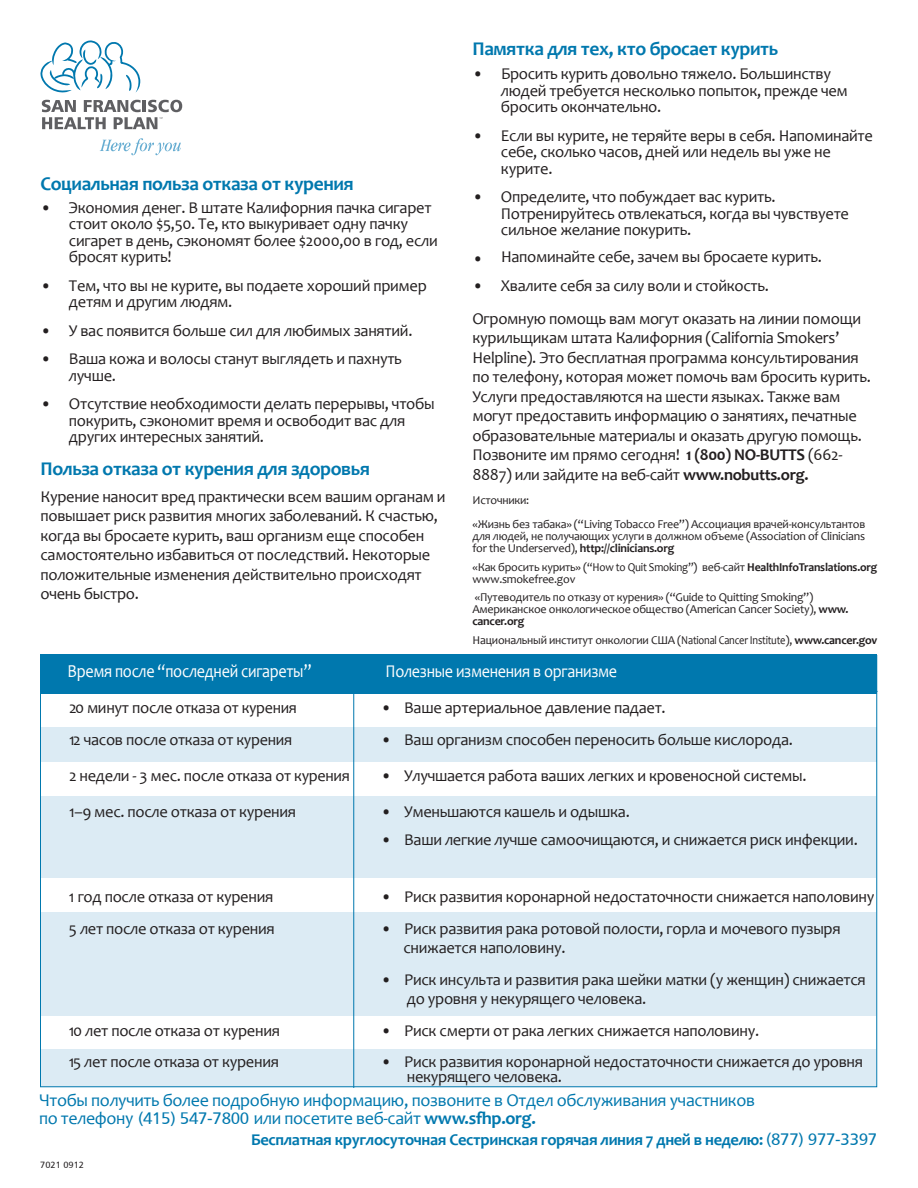
<style>
.page{position:relative;width:918px;height:1188px;background:#fff}
.page>*{position:absolute;margin:0;border:0;box-sizing:border-box;transform-origin:0 0}
.subhead{font:700 19.5px "Candara";letter-spacing:-.02em;color:#0078ae}
.subhead-2{font:18.3px "Candara";letter-spacing:-.02em;color:#fff;scale:.88 1}
.t1{font:18px/18px "Candara";letter-spacing:-.02em;color:#0078ae}
.subhead-3{font:18px "Candara";letter-spacing:-.02em;color:#fff;scale:.9 1}
.Normal_list1{font:16.5px/19.5px "Candara";letter-spacing:-.02em;color:#231f20}
.t2{font:700 16.5px "Candara";letter-spacing:-.02em;color:#0078ae}
.subhead-4{font:12px/12px "Candara";letter-spacing:-.02em;color:#231f20}
.t3{font:9px "Humanist 777 TL Roman B";color:#231f20}
.s1{font-weight:700}
.s2{font-family:"Humanist 777 TL Roman B";font-size:16.5px}
.s3{font-family:"Humanist 777 TL Roman B";font-weight:400}
</style>
<div class="page">
<svg style="left:42px;top:100px;width:140px;height:29px"></svg>
<svg style="left:100px;top:138px;width:81px;height:17px"></svg>
<svg style="left:40px;top:40px;width:100px;height:53px"></svg>
<div style="left:40px;top:654px;width:838px;height:39px;background:#0078ae"></div>
<div style="left:40px;top:727px;width:838px;height:35px;background:#dcebf4"></div>
<div style="left:41px;top:796px;width:835px;height:82px;background:#dcebf4"></div>
<div style="left:41px;top:912px;width:835px;height:104px;background:#dcebf4"></div>
<div style="left:41px;top:1050px;width:835px;height:37px;background:#dcebf4"></div>
<hr style="left:353px;top:655px;width:1px;height:433px;background:#0078ae">
<p class="subhead" style="left:40px;top:171px;width:315px">Социальная польза отказа от курения</p>
<p class="Normal_list1" style="left:69px;top:199px;width:370px;line-height:16.5px;text-indent:-28px">• Экономия денег. В штате Калифорния пачка сигарет стоит около $5,50. Те, кто выкуривает одну пачку сигарет в день, сэкономят более $2000,00 в год, если бросят курить!</p>
<p class="Normal_list1" style="left:69px;top:277px;width:359px;line-height:16.5px;text-indent:-28px">• Тем, что вы не курите, вы подаете хороший пример детям и другим людям.</p>
<p class="Normal_list1" style="left:40px;top:321px;width:373px">• У вас появится больше сил для любимых занятий.</p>
<p class="Normal_list1" style="left:69px;top:351px;width:335px;line-height:16.5px;text-indent:-28px">• Ваша кожа и волосы станут выглядеть и пахнуть лучше.</p>
<p class="Normal_list1" style="left:69px;top:396px;width:367px;line-height:16.5px;text-indent:-28px">• Отсутствие необходимости делать перерывы, чтобы покурить, сэкономит время и освободит вас для других интересных занятий.</p>
<p class="subhead" style="left:40px;top:457px;width:331px">Польза отказа от курения для здоровья</p>
<p class="Normal_list1" style="left:40px;top:486px;width:407px">Курение наносит вред практически всем вашим органам и повышает риск развития многих заболеваний. К счастью, когда вы бросаете курить, ваш организм еще способен самостоятельно избавиться от последствий. Некоторые положительные изменения действительно происходят очень быстро.</p>
<p class="subhead" style="left:472px;top:36px;width:307px">Памятка для тех, кто бросает курить</p>
<p class="Normal_list1" style="left:501px;top:66px;width:348px;line-height:16.5px;text-indent:-28px">• Бросить курить довольно тяжело. Большинству людей требуется несколько попыток, прежде чем бросить окончательно.</p>
<p class="Normal_list1" style="left:501px;top:127px;width:373px;line-height:16.5px;text-indent:-28px">• Если вы курите, не теряйте веры в себя. Напоминайте себе, сколько часов, дней или недель вы уже не курите.</p>
<p class="Normal_list1" style="left:501px;top:189px;width:350px;line-height:16.5px;text-indent:-28px">• Определите, что побуждает вас курить.<br>Потренируйтесь отвлекаться, когда вы чувствуете сильное желание покурить.</p>
<p class="Normal_list1" style="left:472px;top:247px;width:351px">• Напоминайте себе, зачем вы бросаете курить.</p>
<p class="Normal_list1" style="left:472px;top:276px;width:298px">• Хвалите себя за силу воли и стойкость.</p>
<p class="Normal_list1" style="left:473px;top:309px;width:400px">Огромную помощь вам могут оказать на линии помощи курильщикам штата Калифорния (California Smokers’ Helpline). Это бесплатная программа консультирования по телефону, которая может помочь вам бросить курить.<br>Услуги предоставляются на шести языках. Также вам могут предоставить информацию о занятиях, печатные образовательные материалы и оказать другую помощь.<br>Позвоните им прямо сегодня! <span class="s1">1 (800) NO-BUTTS</span> (662- 8887) или зайдите на веб-сайт <span class="s1">www.nobutts.org.</span></p>
<p class="subhead-4" style="left:473px;top:494px;width:58px">Источники:</p>
<p class="subhead-4" style="left:473px;top:518px;width:394px;text-align:justify">«Жизнь без табака» (“Living Tobacco Free”) Ассоциация врачей-консультантов для людей, не получающих услуги в должном объеме (Association of Clinicians for the Underserved), <span class="s1">http://clinicians.org</span></p>
<p class="subhead-4" style="left:473px;top:561px;width:406px">«Как бросить курить» (“How to Quit Smoking”) веб-сайт <span class="s1">HealthInfoTranslations.org </span>www.smokefree.gov</p>
<p class="subhead-4" style="left:473px;top:591px;width:377px">«Путеводитель по отказу от курения» (“Guide to Quitting Smoking”)<br>Американское онкологическое общество (American Cancer Society), <span class="s1">www. cancer.org</span></p>
<p class="subhead-4" style="left:473px;top:634px;width:407px">Национальный институт онкологии США (National Cancer Institute), <span class="s1">www.cancer.gov</span></p>
<p class="subhead-2" style="left:68px;top:660px;width:279px">Время после “последней сигареты”</p>
<p class="subhead-3" style="left:386px;top:660px;width:259px">Полезные изменения в организме</p>
<p class="Normal_list1" style="left:69px;top:698px;width:229px">20 минут после отказа от курения</p>
<p class="Normal_list1" style="left:381px;top:698px;width:287px">• Ваше артериальное давление падает.</p>
<p class="Normal_list1" style="left:69px;top:730px;width:225px">12 часов после отказа от курения</p>
<p class="Normal_list1" style="left:381px;top:730px;width:414px">• Ваш организм способен переносить больше кислорода.</p>
<p class="Normal_list1" style="left:69px;top:766px;width:282px">2 недели - 3 мес. после отказа от курения</p>
<p class="Normal_list1" style="left:381px;top:766px;width:427px">• Улучшается работа ваших легких и кровеносной системы.</p>
<p class="Normal_list1" style="left:69px;top:802px;width:229px">1–9 мес. после отказа от курения</p>
<p class="Normal_list1" style="left:381px;top:802px;width:251px">• Уменьшаются кашель и одышка.</p>
<p class="Normal_list1" style="left:381px;top:830px;width:479px">• Ваши легкие лучше самоочищаются, и снижается риск инфекции.</p>
<p class="Normal_list1" style="left:69px;top:887px;width:206px">1 год после отказа от курения</p>
<p class="Normal_list1" style="left:381px;top:887px;width:495px">• Риск развития коронарной недостаточности снижается наполовину</p>
<p class="Normal_list1" style="left:69px;top:919px;width:207px">5 лет после отказа от курения</p>
<p class="Normal_list1" style="left:404px;top:919px;width:439px;text-indent:-23px">• Риск развития рака ротовой полости, горла и мочевого пузыря снижается наполовину.</p>
<p class="Normal_list1" style="left:407px;top:970px;width:461px;text-indent:-26px">• Риск инсульта и развития рака шейки матки (у женщин) снижается до уровня у некурящего человека.</p>
<p class="Normal_list1" style="left:69px;top:1021px;width:213px">10 лет после отказа от курения</p>
<p class="Normal_list1" style="left:381px;top:1021px;width:380px">• Риск смерти от рака легких снижается наполовину.</p>
<p class="Normal_list1" style="left:69px;top:1052px;width:212px">15 лет после отказа от курения</p>
<p class="Normal_list1" style="left:407px;top:1054px;width:458px;line-height:15px;text-indent:-26px">• Риск развития коронарной недостаточности снижается до уровня некурящего человека.</p>
<p class="t1" style="left:39px;top:1091px;width:718px">Чтобы получить более подробную информацию, позвоните в Отдел обслуживания участников по телефону <span class="s2">(415) 547-7800</span> или посетите веб-сайт <span class="s1">www.sfhp.org.</span></p>
<p class="t2" style="left:251px;top:1130px;width:628px">Бесплатная круглосуточная Сестринская горячая линия 7 дней в неделю: <span class="s3">(877) 977-3397</span></p>
<p class="t3" style="left:40px;top:1159px;width:45px">7021 0912</p>
</div>
